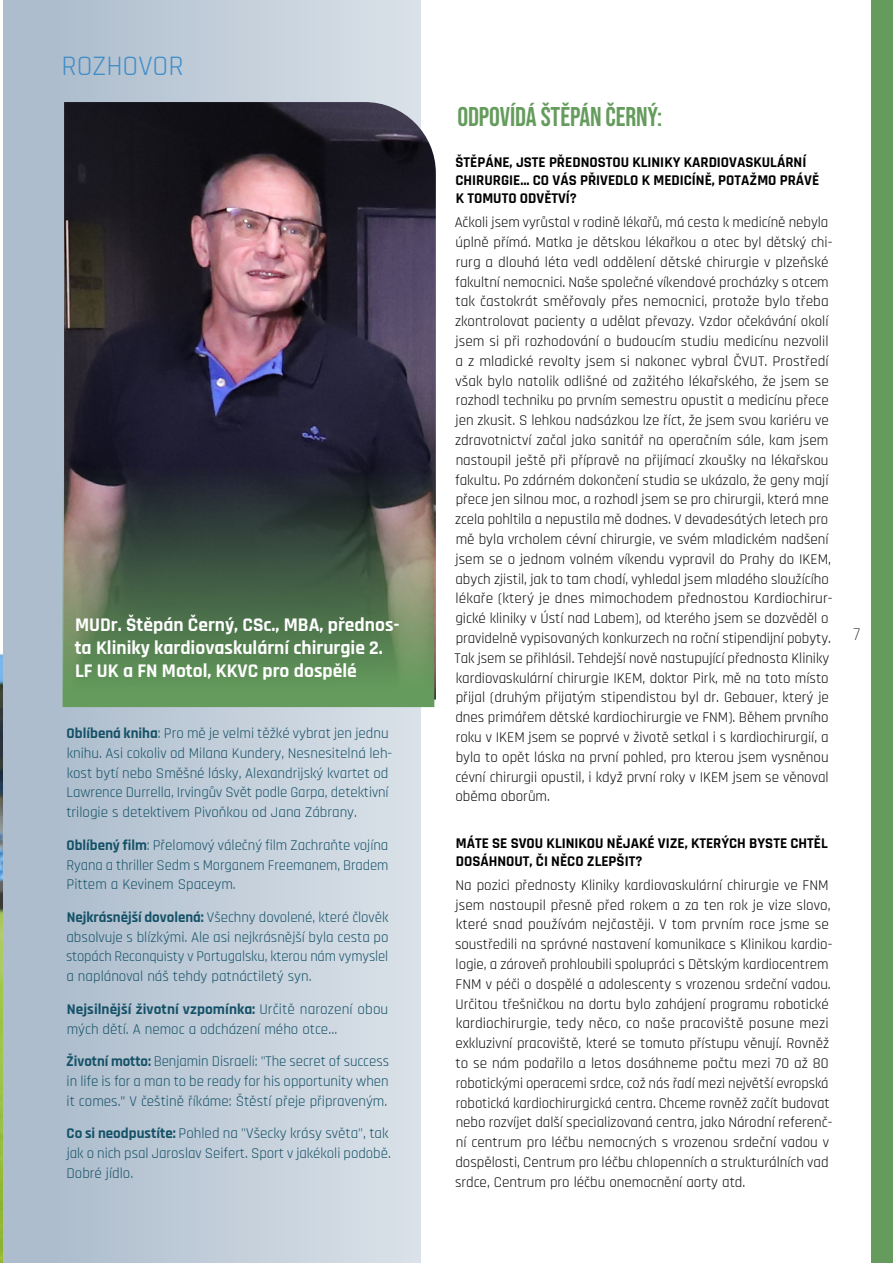
<style>
.page{position:relative;width:893px;height:1263px;background:#fff}
.page>*{position:absolute;margin:0;border:0;box-sizing:border-box;transform-origin:0 0}
.t1{font:28.5px "Rajdhani";color:#408dc9}
.t2{font:27px "Bebas Neue";letter-spacing:-.005em;color:#659c5d}
.t3{font:700 19.5px/23.4px "Rajdhani";color:#fff}
.t4{font:300 18px "Rajdhani";color:#000}
.t5{font:15px/19.8px "Rajdhani";color:#0b0a0b}
.t6{font:15px/19.8px "Rajdhani";color:#145167}
.t7{font:700 15px/18px "Rajdhani";color:#000}
.s1{font-weight:700}
</style>
<div class="page">
<div style="left:3px;top:0;width:418px;height:1263px;background:linear-gradient(to right,#a8b9ca,#dae1e8)"></div>
<div style="left:872px;top:0;width:21px;height:1263px;background:#659c5d"></div>
<img style="left:0;top:653px;width:3px;height:610px">
<img style="left:64px;top:102px;width:372px;height:597px">
<svg style="left:63px;top:349px;width:371px;height:358px;background:#445349"></svg>
<h1 class="t1" style="left:62px;top:50px;width:123px">ROZHOVOR</h1>
<h3 class="t3" style="left:75px;top:613px;width:326px">MUDr. Štěpán Černý, CSc., MBA, přednos&shy;ta Kliniky kardiovaskulární chirurgie 2.<br>LF UK a FN Motol, KKVC pro dospělé</h3>
<p class="t6" style="left:66px;top:724px;width:327px"><span class="s1">Oblíbená kniha</span>: Pro mě je velmi těžké vybrat jen jednu knihu. Asi cokoliv od Milana Kundery, Nesnesitelná leh&shy;kost bytí nebo Směšné lásky, Alexandrijský kvartet od Lawrence Durrella, Irvingův Svět podle Garpa, detektivní trilogie s detektivem Pivoňkou od Jana Zábrany.</p>
<p class="t6" style="left:67px;top:835px;width:323px;text-align:justify"><span class="s1">Oblíbený film</span>: Přelomový válečný film Zachraňte vojína Ryana a thriller Sedm s Morganem Freemanem, Bradem Pittem a Kevinem Spaceym.</p>
<p class="t6" style="left:66px;top:908px;width:324px;text-align:justify"><span class="s1">Nejkrásnější dovolená:</span> Všechny dovolené, které člověk absolvuje s blízkými. Ale asi nejkrásnější byla cesta po stopách Reconquisty v Portugalsku, kterou nám vymyslel a naplánoval náš tehdy patnáctiletý syn.</p>
<p class="t6" style="left:67px;top:1000px;width:323px"><span class="s1">Nejsilnější životní vzpomínka:</span> Určitě narození obou mých dětí. A nemoc a odcházení mého otce…</p>
<p class="t6" style="left:66px;top:1052px;width:324px;text-align:justify"><span class="s1">Životní motto:</span> Benjamin Disraeli: "The secret of success in life is for a man to be ready for his opportunity when it comes.” V češtině říkáme: Štěstí přeje připraveným.</p>
<p class="t6" style="left:67px;top:1124px;width:326px"><span class="s1">Co si neodpustíte:</span> Pohled na "Všecky krásy světa", tak jak o nich psal Jaroslav Seifert. Sport v jakékoli podobě.<br>Dobré jídlo.</p>
<h2 class="t2" style="left:457px;top:102px;width:206px">ODPOVÍDÁ ŠTĚPÁN ČERNÝ:</h2>
<p class="t7" style="left:455px;top:154px;width:365px">ŠTĚPÁNE, JSTE PŘEDNOSTOU KLINIKY KARDIOVASKULÁRNÍ<br>CHIRURGIE… CO VÁS PŘIVEDLO K MEDICÍNĚ, POTAŽMO PRÁVĚ<br>K TOMUTO ODVĚTVÍ?</p>
<p class="t5" style="left:455px;top:213px;width:379px">Ačkoli jsem vyrůstal v rodině lékařů, má cesta k medicíně nebyla úplně přímá. Matka je dětskou lékařkou a otec byl dětský chi&shy;rurg a dlouhá léta vedl oddělení dětské chirurgie v plzeňské fakultní nemocnici. Naše společné víkendové procházky s otcem tak častokrát směřovaly přes nemocnici, protože bylo třeba zkontrolovat pacienty a udělat převazy. Vzdor očekávání okolí jsem si při rozhodování o budoucím studiu medicínu nezvolil a z mladické revolty jsem si nakonec vybral ČVUT. Prostředí však bylo natolik odlišné od zažitého lékařského, že jsem se rozhodl techniku po prvním semestru opustit a medicínu přece jen zkusit. S lehkou nadsázkou lze říct, že jsem svou kariéru ve zdravotnictví začal jako sanitář na operačním sále, kam jsem nastoupil ještě při přípravě na přijímací zkoušky na lékařskou fakultu. Po zdárném dokončení studia se ukázalo, že geny mají přece jen silnou moc, a rozhodl jsem se pro chirurgii, která mne zcela pohltila a nepustila mě dodnes. V devadesátých letech pro mě byla vrcholem cévní chirurgie, ve svém mladickém nadšení jsem se o jednom volném víkendu vypravil do Prahy do IKEM, abych zjistil, jak to tam chodí, vyhledal jsem mladého sloužícího lékaře (který je dnes mimochodem přednostou Kardiochirur&shy;gické kliniky v Ústí nad Labem), od kterého jsem se dozvěděl o pravidelně vypisovaných konkurzech na roční stipendijní pobyty.<br>Tak jsem se přihlásil. Tehdejší nově nastupující přednosta Kliniky kardiovaskulární chirurgie IKEM, doktor Pirk, mě na toto místo přijal (druhým přijatým stipendistou byl dr. Gebauer, který je dnes primářem dětské kardiochirurgie ve FNM). Během prvního roku v IKEM jsem se poprvé v životě setkal i s kardiochirurgií, a byla to opět láska na první pohled, pro kterou jsem vysněnou cévní chirurgii opustil, i když první roky v IKEM jsem se věnoval oběma oborům.</p>
<p class="t7" style="left:456px;top:834px;width:373px">MÁTE SE SVOU KLINIKOU NĚJAKÉ VIZE, KTERÝCH BYSTE CHTĚL<br>DOSÁHNOUT, ČI NĚCO ZLEPŠIT?</p>
<p class="t5" style="left:455px;top:875px;width:379px">Na pozici přednosty Kliniky kardiovaskulární chirurgie ve FNM jsem nastoupil přesně před rokem a za ten rok je vize slovo, které snad používám nejčastěji. V tom prvním roce jsme se soustředili na správné nastavení komunikace s Klinikou kardio&shy;logie, a zároveň prohloubili spolupráci s Dětským kardiocentrem FNM v péči o dospělé a adolescenty s vrozenou srdeční vadou.<br>Určitou třešničkou na dortu bylo zahájení programu robotické kardiochirurgie, tedy něco, co naše pracoviště posune mezi exkluzivní pracoviště, které se tomuto přístupu věnují. Rovněž to se nám podařilo a letos dosáhneme počtu mezi 70 až 80 robotickými operacemi srdce, což nás řadí mezi největší evropská robotická kardiochirurgická centra. Chceme rovněž začít budovat nebo rozvíjet další specializovaná centra, jako Národní referenč&shy;ní centrum pro léčbu nemocných s vrozenou srdeční vadou v dospělosti, Centrum pro léčbu chlopenních a strukturálních vad srdce, Centrum pro léčbu onemocnění aorty atd.</p>
<p class="t4" style="left:854px;top:624px;width:8px">7</p>
</div>
